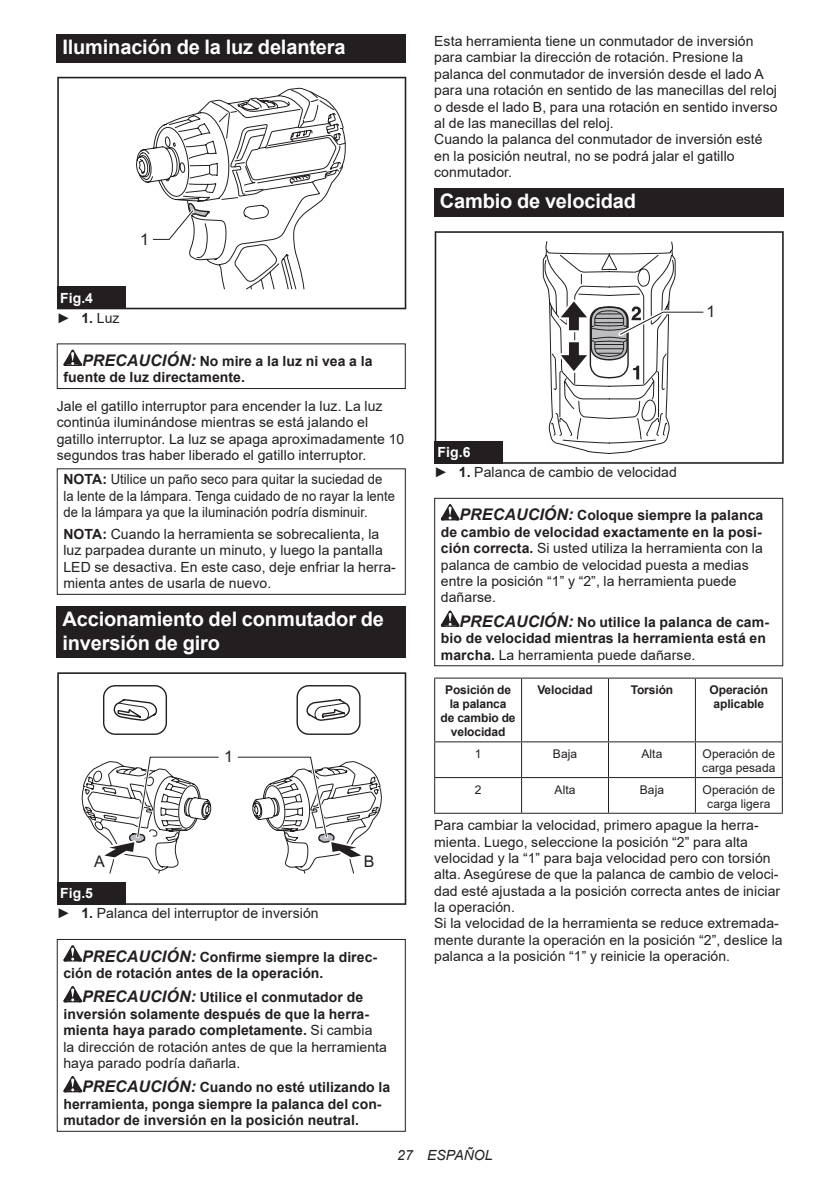
<style>
.page{position:relative;width:840px;height:1191px;background:#fff}
.page>*{position:absolute;margin:0;border:0;box-sizing:border-box;transform-origin:0 0}
.t1{font:700 20px/23.4px "Arial";letter-spacing:-.01em;color:#fff}
.t2{font:16px "Arial";color:#231f20}
.t3{font:14px/16.4px "Arial";letter-spacing:.005em;color:#231f20}
.t4{font:700 14px/16.4px "Arial";letter-spacing:.005em;color:#231f20}
.t5{font:14px/16.4px "Arial";letter-spacing:.005em;color:#231f20;scale:.93 1}
.t6{font:700 14px/20.2px "Arial";color:#fff}
.t7{font:italic 14px "Arial";letter-spacing:.005em;color:#231f20}
.t8{font:700 12px/14px "Arial";letter-spacing:-.01em;color:#231f20;text-align:center}
.t9{font:12px/14px "Arial";letter-spacing:.005em;color:#231f20}
.s1{font-weight:400;color:#231f20}
.s2{color:#231f20}
.s3{font-style:italic;font-size:16px}
.s4{font-weight:700}
.s5{font-weight:700;color:#fff}
.s6{font-weight:400}
.s7{font-weight:700;font-style:italic;font-size:16px}
</style>
<div class="page">
<div style="left:57px;top:34px;width:348px;height:29px;background:#231f20"></div>
<svg style="left:57px;top:77px;width:349px;height:232px"></svg>
<svg style="left:136px;top:88px;width:210px;height:202px"></svg>
<div style="left:57px;top:287px;width:68px;height:22px;background:#231f20"></div>
<svg style="left:63px;top:349px;width:19px;height:17px"></svg>
<div style="left:57px;top:343px;width:348px;height:46px;border:1px solid #231f20"></div>
<div style="left:57px;top:468px;width:348px;height:127px;border:1px solid #231f20"></div>
<div style="left:57px;top:606px;width:348px;height:52px;background:#231f20"></div>
<svg style="left:57px;top:672px;width:349px;height:233px"></svg>
<svg style="left:235px;top:754px;width:146px;height:120px"></svg>
<svg style="left:82px;top:754px;width:139px;height:120px"></svg>
<div style="left:57px;top:882px;width:68px;height:23px;background:#231f20"></div>
<svg style="left:63px;top:945px;width:19px;height:16px"></svg>
<svg style="left:63px;top:986px;width:19px;height:16px"></svg>
<svg style="left:63px;top:1076px;width:19px;height:16px"></svg>
<div style="left:57px;top:939px;width:348px;height:192px;border:1px solid #231f20"></div>
<div style="left:434px;top:188px;width:348px;height:29px;background:#231f20"></div>
<svg style="left:434px;top:231px;width:349px;height:233px"></svg>
<svg style="left:542px;top:241px;width:164px;height:213px"></svg>
<div style="left:434px;top:441px;width:68px;height:23px;background:#231f20"></div>
<svg style="left:440px;top:504px;width:19px;height:16px"></svg>
<svg style="left:440px;top:610px;width:19px;height:17px"></svg>
<div style="left:434px;top:498px;width:348px;height:168px;border:1px solid #231f20"></div>
<hr style="left:434px;top:677px;width:87px;height:1px;background:#231f20">
<hr style="left:434px;top:678px;width:1px;height:63px;background:#231f20">
<hr style="left:521px;top:677px;width:87px;height:1px;background:#231f20">
<hr style="left:521px;top:678px;width:1px;height:63px;background:#231f20">
<hr style="left:608px;top:677px;width:87px;height:1px;background:#231f20">
<hr style="left:607px;top:678px;width:1px;height:63px;background:#231f20">
<hr style="left:695px;top:677px;width:87px;height:1px;background:#231f20">
<hr style="left:694px;top:678px;width:1px;height:63px;background:#231f20">
<hr style="left:781px;top:678px;width:1px;height:63px;background:#231f20">
<hr style="left:434px;top:741px;width:87px;height:1px;background:#231f20">
<hr style="left:434px;top:742px;width:1px;height:35px;background:#231f20">
<hr style="left:521px;top:741px;width:87px;height:1px;background:#231f20">
<hr style="left:521px;top:742px;width:1px;height:35px;background:#231f20">
<hr style="left:608px;top:741px;width:87px;height:1px;background:#231f20">
<hr style="left:607px;top:742px;width:1px;height:35px;background:#231f20">
<hr style="left:695px;top:741px;width:87px;height:1px;background:#231f20">
<hr style="left:694px;top:742px;width:1px;height:35px;background:#231f20">
<hr style="left:781px;top:742px;width:1px;height:35px;background:#231f20">
<hr style="left:434px;top:777px;width:87px;height:1px;background:#231f20">
<hr style="left:434px;top:778px;width:1px;height:34px;background:#231f20">
<hr style="left:521px;top:777px;width:87px;height:1px;background:#231f20">
<hr style="left:521px;top:778px;width:1px;height:34px;background:#231f20">
<hr style="left:608px;top:777px;width:87px;height:1px;background:#231f20">
<hr style="left:607px;top:778px;width:1px;height:34px;background:#231f20">
<hr style="left:695px;top:777px;width:87px;height:1px;background:#231f20">
<hr style="left:694px;top:778px;width:1px;height:34px;background:#231f20">
<hr style="left:781px;top:778px;width:1px;height:34px;background:#231f20">
<hr style="left:434px;top:812px;width:87px;height:1px;background:#231f20">
<hr style="left:521px;top:812px;width:87px;height:1px;background:#231f20">
<hr style="left:608px;top:812px;width:87px;height:1px;background:#231f20">
<hr style="left:695px;top:812px;width:87px;height:1px;background:#231f20">
<h1 class="t1" style="left:62px;top:36px;width:284px">Iluminación de la luz delantera</h1>
<p class="t2" style="left:140px;top:228px;width:10px">1</p>
<p class="t6" style="left:57px;top:288px;width:64px">Fig.4<br><span class="s1">►</span> <span class="s2">1.</span> <span class="s1">Luz</span></p>
<p class="t4" style="left:63px;top:353px;width:310px;text-indent:19px"><span class="s3">PRECAUCIÓN:</span> No mire a la luz ni vea a la fuente de luz directamente.</p>
<p class="t3" style="left:57px;top:398px;width:349px">Jale el gatillo interruptor para encender la luz. La luz continúa iluminándose mientras se está jalando el gatillo interruptor. La luz se apaga aproximadamente 10 segundos tras haber liberado el gatillo interruptor.</p>
<p class="t5" style="left:63px;top:471px;width:358px"><span class="s4">NOTA:</span> Utilice un paño seco para quitar la suciedad de la lente de la lámpara. Tenga cuidado de no rayar la lente de la lámpara ya que la iluminación podría disminuir.</p>
<p class="t3" style="left:63px;top:526px;width:334px"><span class="s4">NOTA:</span> Cuando la herramienta se sobrecalienta, la luz parpadea durante un minuto, y luego la pantalla LED se desactiva. En este caso, deje enfriar la herra&shy;mienta antes de usarla de nuevo.</p>
<h1 class="t1" style="left:62px;top:607px;width:323px">Accionamiento del conmutador de inversión de giro</h1>
<p class="t2" style="left:224px;top:745px;width:10px">1</p>
<p class="t2" style="left:94px;top:851px;width:12px">A</p>
<p class="t2" style="left:363px;top:851px;width:12px">B</p>
<p class="t3" style="left:57px;top:883px;width:263px;line-height:20.2px"><span class="s5">Fig.5<br></span>► <span class="s4">1.</span> Palanca del interruptor de inversión</p>
<p class="t4" style="left:63px;top:948px;width:315px;text-indent:19px"><span class="s3">PRECAUCIÓN:</span> Confirme siempre la direc&shy;ción de rotación antes de la operación.</p>
<p class="t4" style="left:63px;top:989px;width:325px;text-indent:19px"><span class="s3">PRECAUCIÓN:</span> Utilice el conmutador de inversión solamente después de que la herra&shy;mienta haya parado completamente. <span class="s6">Si cambia<br>la dirección de rotación antes de que la herramienta haya parado podría dañarla.</span></p>
<p class="t4" style="left:63px;top:1079px;width:328px;text-indent:19px"><span class="s3">PRECAUCIÓN:</span> Cuando no esté utilizando la herramienta, ponga siempre la palanca del con&shy;mutador de inversión en la posición neutral.</p>
<p class="t3" style="left:434px;top:33px;width:345px">Esta herramienta tiene un conmutador de inversión para cambiar la dirección de rotación. Presione la palanca del conmutador de inversión desde el lado A para una rotación en sentido de las manecillas del reloj o desde el lado B, para una rotación en sentido inverso al de las manecillas del reloj.<br>Cuando la palanca del conmutador de inversión esté en la posición neutral, no se podrá jalar el gatillo conmutador.</p>
<h1 class="t1" style="left:439px;top:190px;width:197px">Cambio de velocidad</h1>
<p class="t2" style="left:706px;top:301px;width:10px">1</p>
<p class="t3" style="left:434px;top:442px;width:244px;line-height:20.2px"><span class="s5">Fig.6<br></span>► <span class="s4">1.</span> Palanca de cambio de velocidad</p>
<p class="t3" style="left:440px;top:507px;width:324px;text-indent:19px"><span class="s7">PRECAUCIÓN:</span> <span class="s4">Coloque siempre la palanca de cambio de velocidad exactamente en la posi&shy;ción correcta.</span> Si usted utiliza la herramienta con la palanca de cambio de velocidad puesta a medias entre la posición “1” y “2”, la herramienta puede dañarse.</p>
<p class="t4" style="left:440px;top:614px;width:329px;text-indent:19px"><span class="s3">PRECAUCIÓN:</span> No utilice la palanca de cam&shy;bio de velocidad mientras la herramienta está en marcha. <span class="s6">La herramienta puede dañarse.</span></p>
<p class="t8" style="left:440px;top:683px;width:76px">Posición de la palanca<br>de cambio de velocidad</p>
<p class="t8" style="left:537px;top:683px;width:57px">Velocidad</p>
<p class="t8" style="left:630px;top:683px;width:44px">Torsión</p>
<p class="t8" style="left:709px;top:683px;width:60px">Operación aplicable</p>
<p class="t9" style="left:474px;top:746px;width:8px">1</p>
<p class="t9" style="left:552px;top:746px;width:26px">Baja</p>
<p class="t9" style="left:641px;top:746px;width:22px">Alta</p>
<p class="t9" style="left:701px;top:746px;width:75px">Operación de carga pesada</p>
<p class="t9" style="left:474px;top:782px;width:8px">2</p>
<p class="t9" style="left:554px;top:782px;width:22px">Alta</p>
<p class="t9" style="left:639px;top:782px;width:26px">Baja</p>
<p class="t9" style="left:702px;top:782px;width:74px;text-align:center">Operación de carga ligera</p>
<p class="t3" style="left:434px;top:817px;width:350px">Para cambiar la velocidad, primero apague la herra&shy;mienta. Luego, seleccione la posición “2” para alta velocidad y la “1” para baja velocidad pero con torsión alta. Asegúrese de que la palanca de cambio de veloci&shy;dad esté ajustada a la posición correcta antes de iniciar la operación.<br>Si la velocidad de la herramienta se reduce extremada&shy;mente durante la operación en la posición “2”, deslice la palanca a la posición “1” y reinicie la operación.</p>
<p class="t7" style="left:397px;top:1146px;width:97px">27 ESPAÑOL</p>
</div>
